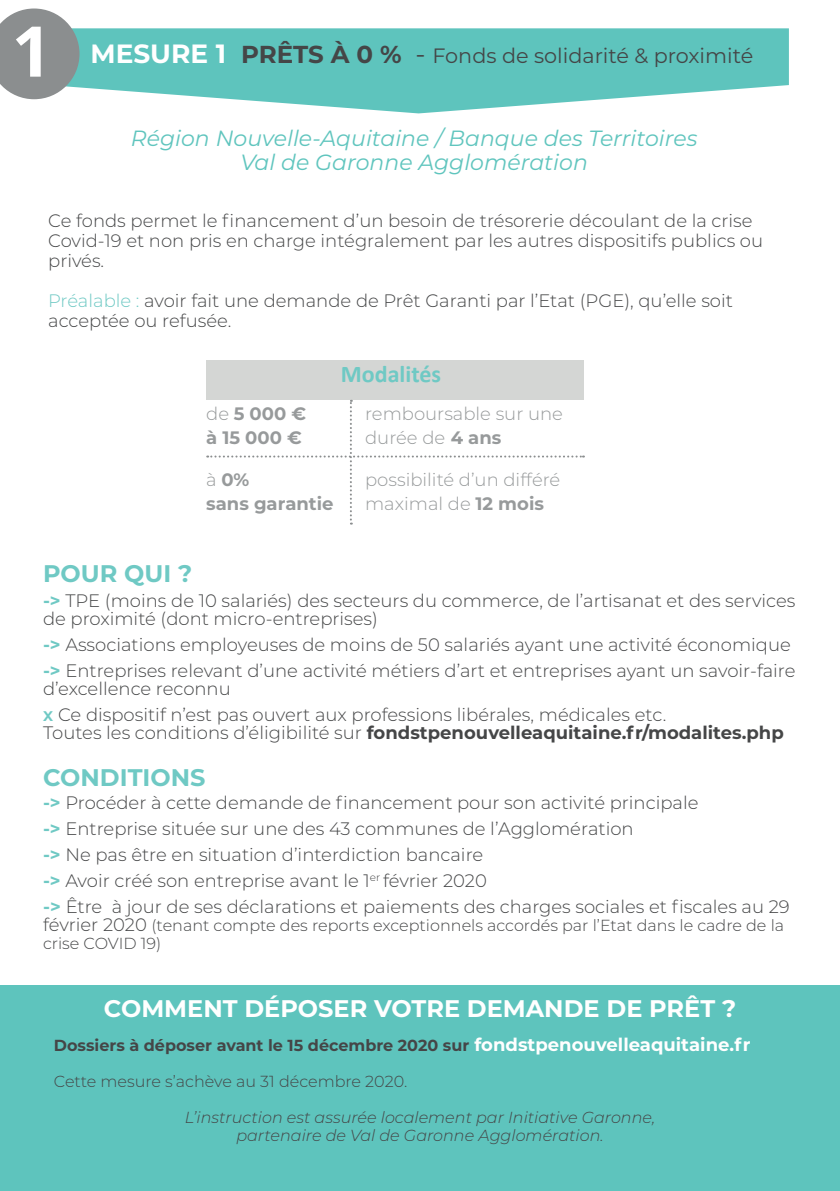
<style>
.page{position:relative;width:840px;height:1191px;background:#fff}
.page>*{position:absolute;margin:0;border:0;box-sizing:border-box;transform-origin:0 0}
.t1{font:700 70px "Open Sans";color:#fff}
.t2{font:700 24px "Montserrat";color:#fff}
.t3{font:700 24px "Montserrat";color:#6fc9c4}
.t4{font:700 24px "Calibri";color:#6fc9c4}
.t5{font:italic 22px/24px "Montserrat";color:#60c5be;text-align:center}
.t6{font:20.8px "Montserrat";color:#454647}
.t7{font:300 18px/26px "Montserrat";color:#454647}
.t8{font:700 18px "Montserrat";color:#454647}
.t9{font:300 18px/24px "Montserrat";color:#979a9b}
.t10{font:700 18px/24px "Montserrat";color:#979a9b}
.t11{font:300 16px/18px "Montserrat";color:#454647}
.t12{font:italic 300 16px/18px "Montserrat";color:#454647;text-align:center}
.t13{font:700 16px "Montserrat";color:#454647}
.s1{font-weight:700;font-size:26.4px;color:#fff}
.s2{font-weight:700;font-size:24.4px}
.s3{font-size:26.4px}
.s4{color:#6fc9c4}
.s5{font-weight:300}
.s6{font-weight:700}
.s7{font-weight:700;color:#6fc9c4}
.s8{font-weight:700;font-size:14px;color:#6fc9c4}
.s9{font-size:18px}
.s10{font-size:18px;color:#fff}
</style>
<div class="page">
<svg style="left:79px;top:28px;width:709px;height:85px;fill:#5ec4bd"></svg>
<svg style="left:0;top:9px;width:79px;height:90px;background:#989e9e"></svg>
<div style="left:206px;top:360px;width:377px;height:40px;background:#d4d6d4"></div>
<div style="left:0;top:985px;width:839px;height:206px;background:#5ec4bd"></div>
<svg style="left:207px;top:400px;width:376px;height:124px"></svg>
<h1 class="t1" style="left:12px;top:2px;width:41px">1</h1>
<p class="t6" style="left:90px;top:42px;width:664px"><span class="s1">MESURE 1</span> <span class="s2">PRÊTS À 0 %</span> <span class="s3">-</span> Fonds de solidarité &amp; proximité</p>
<p class="t5" style="left:131px;top:125px;width:567px">Région Nouvelle-Aquitaine / Banque des Territoires<br>Val de Garonne Agglomération</p>
<p class="t7" style="left:48px;top:210px;width:716px;line-height:20px">Ce fonds permet le financement d’un besoin de trésorerie découlant de la crise<br>Covid-19 et non pris en charge intégralement par les autres dispositifs publics ou privés.</p>
<p class="t7" style="left:48px;top:290px;width:685px;line-height:20px"><span class="s4">Préalable :</span> avoir fait une demande de Prêt Garanti par l’Etat (PGE), qu’elle soit acceptée ou refusée.</p>
<h2 class="t4" style="left:341px;top:357px;width:102px">Modalités</h2>
<p class="t10" style="left:206px;top:401px;width:101px"><span class="s5">de</span> 5 000 € à 15 000 €</p>
<p class="t10" style="left:206px;top:467px;width:129px"><span class="s5">à</span> 0%<br>sans garantie</p>
<p class="t9" style="left:365px;top:401px;width:199px">remboursable sur une durée de <span class="s6">4 ans</span></p>
<p class="t9" style="left:365px;top:467px;width:197px">possibilité d’un différé maximal de <span class="s6">12 mois</span></p>
<h2 class="t3" style="left:43px;top:556px;width:151px">POUR QUI ?</h2>
<p class="t7" style="left:43px;top:591px;width:753px;line-height:18px"><span class="s7">-&gt;</span> TPE (moins de 10 salariés) des secteurs du commerce, de l’artisanat et des services de proximité (dont micro-entreprises)</p>
<p class="t7" style="left:43px;top:631px;width:753px"><span class="s7">-&gt;</span> Associations employeuses de moins de 50 salariés ayant une activité économique <span class="s7">-&gt;</span> Entreprises relevant d’une activité métiers d’art et entreprises ayant un savoir-faire</p>
<p class="t7" style="left:43px;top:675px;width:624px">d’excellence reconnu<br><span class="s8">X</span> Ce dispositif n’est pas ouvert aux professions libérales, médicales etc.</p>
<p class="t8" style="left:43px;top:720px;width:741px"><span class="s5">Toutes les conditions d’éligibilité sur</span> fondstpenouvelleaquitaine.fr/modalites.php</p>
<h2 class="t3" style="left:43px;top:760px;width:164px">CONDITIONS</h2>
<p class="t7" style="left:43px;top:789px;width:747px"><span class="s7">-&gt;</span> Procéder à cette demande de financement pour son activité principale<br><span class="s7">-&gt;</span> Entreprise située sur une des 43 communes de l’Agglomération<br><span class="s7">-&gt;</span> Ne pas être en situation d’interdiction bancaire<br><span class="s7">-&gt;</span> Avoir créé son entreprise avant le 1<sup>er</sup> février 2020<br><span class="s7">-&gt;</span> Être à jour de ses déclarations et paiements des charges sociales et fiscales au 29</p>
<p class="t11" style="left:43px;top:915px;width:742px"><span class="s9">février 2020</span> (tenant compte des reports exceptionnels accordés par l’Etat dans le cadre de la crise COVID 19)</p>
<h2 class="t2" style="left:104px;top:991px;width:633px">COMMENT DÉPOSER VOTRE DEMANDE DE PRÊT ?</h2>
<p class="t13" style="left:54px;top:1033px;width:697px">Dossiers à déposer avant le 15 décembre 2020 sur <span class="s10">fondstpenouvelleaquitaine.fr</span></p>
<p class="t11" style="left:54px;top:1071px;width:354px">Cette mesure s’achève au 31 décembre 2020.</p>
<p class="t12" style="left:184px;top:1107px;width:472px">L’instruction est assurée localement par Initiative Garonne, partenaire de Val de Garonne Agglomération.</p>
</div>
